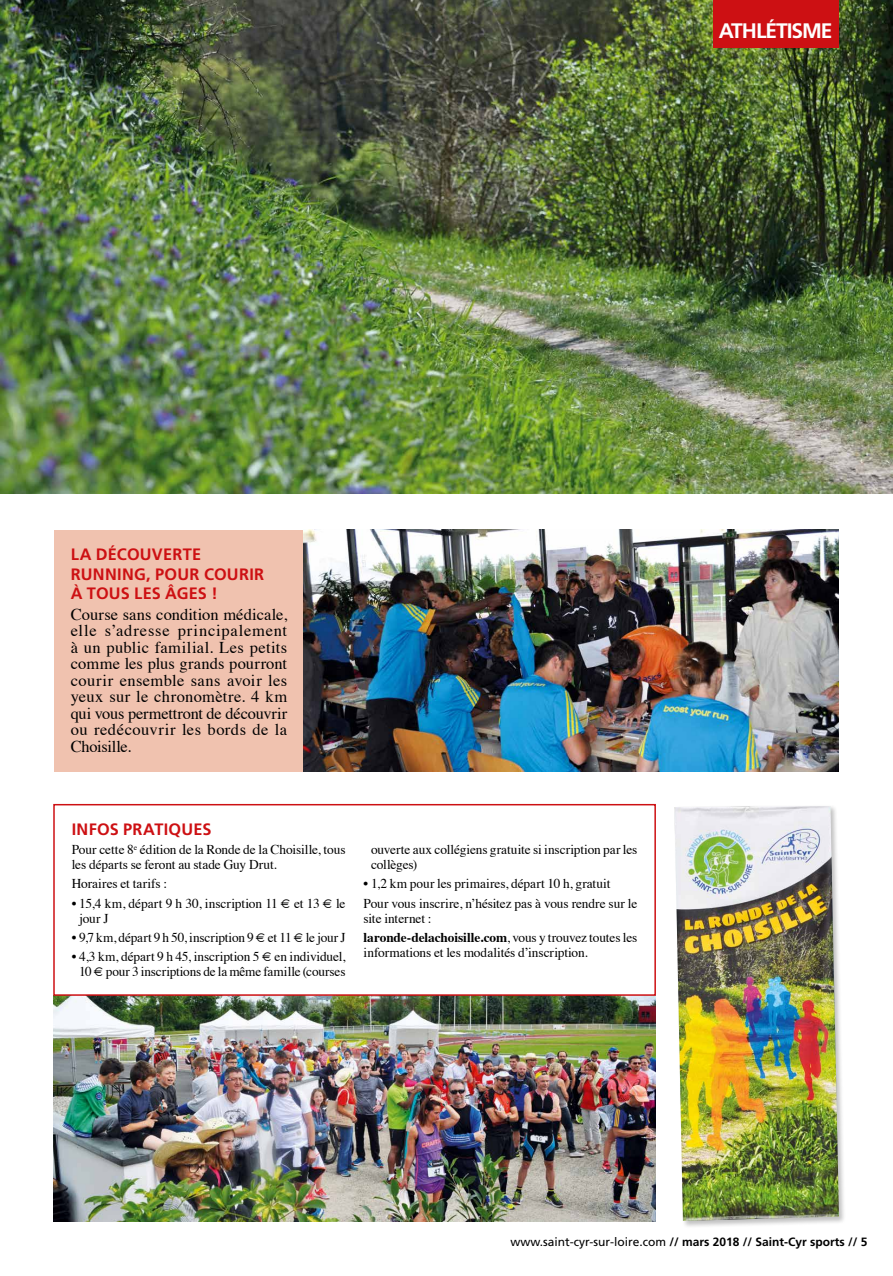
<style>
.page{position:relative;width:893px;height:1276px;background:#fff}
.page>*{position:absolute;margin:0;border:0;box-sizing:border-box;transform-origin:0 0}
.t1{font:700 21px "Frutiger";letter-spacing:-.05em;color:#fff}
.t2{font:16.5px/16.5px "Times";letter-spacing:.01em;color:#000;text-align:justify}
.t3{font:700 16.5px/19.5px "Frutiger";letter-spacing:.015em;color:#cd1013}
.t4{font:13.5px/15px "Times";letter-spacing:-.005em;color:#000}
.t5{font:700 12px "Frutiger";color:#000}
.s1{font-weight:700}
.s2{font-weight:400}
</style>
<div class="page">
<img style="left:0;top:0;width:893px;height:493px">
<div style="left:54px;top:530px;width:250px;height:241px;background:#f0c2af"></div>
<div style="left:713px;top:0;width:125px;height:48px;background:#cd1013"></div>
<img style="left:304px;top:530px;width:535px;height:241px">
<div style="left:673px;top:804px;width:174px;height:424px;background:#000;opacity:.25"></div>
<img style="left:674px;top:806px;width:165px;height:415px">
<img style="left:53px;top:995px;width:603px;height:227px">
<div style="left:53px;top:804px;width:603px;height:191px;border:2px solid #cd1013"></div>
<h1 class="t1" style="left:719px;top:19px;width:115px">ATHLÉTISME</h1>
<p class="t3" style="left:71px;top:545px;width:195px">LA DÉCOUVERTE<br>RUNNING, POUR COURIR<br>À TOUS LES ÂGES !</p>
<p class="t2" style="left:71px;top:605px;width:218px">Course sans condition médicale, elle s’adresse principalement à un public familial. Les petits comme les plus grands pourront courir ensemble sans avoir les yeux sur le chronomètre. 4 km qui vous permettront de découvrir ou redécouvrir les bords de la Choisille.</p>
<p class="t3" style="left:72px;top:819px;width:141px">INFOS PRATIQUES</p>
<p class="t4" style="left:72px;top:841px;width:275px">Pour cette 8<sup>e</sup> édition de la Ronde de la Choisille, tous les départs se feront au stade Guy Drut.</p>
<p class="t4" style="left:72px;top:875px;width:97px">Horaires et tarifs :</p>
<p class="t4" style="left:79px;top:894px;width:268px;text-indent:-7px">• 15,4 km, départ 9 h 30, inscription 11 € et 13 € le jour J</p>
<p class="t4" style="left:72px;top:928px;width:275px">• 9,7 km, départ 9 h 50, inscription 9 € et 11 € le jour J</p>
<p class="t4" style="left:72px;top:948px;width:275px;text-align:center">• 4,3 km, départ 9 h 45, inscription 5 € en individuel,<br>10 € pour 3 inscriptions de la même famille (courses</p>
<p class="t4" style="left:371px;top:841px;width:268px">ouverte aux collégiens gratuite si inscription par les collèges)</p>
<p class="t4" style="left:364px;top:873px;width:275px;line-height:19.2px">• 1,2 km pour les primaires, départ 10 h, gratuit<br>Pour vous inscrire, n’hésitez pas à vous rendre sur le</p>
<p class="t4" style="left:364px;top:907px;width:275px;line-height:19.2px">site internet :<br><span class="s1">laronde-delachoisille.com</span>, vous y trouvez toutes les</p>
<p class="t4" style="left:364px;top:943px;width:226px">informations et les modalités d’inscription.</p>
<p class="t5" style="left:510px;top:1234px;width:358px"><span class="s2">www.saint-cyr-sur-loire.com</span> // mars 2018 // Saint-Cyr sports // 5</p>
</div>
